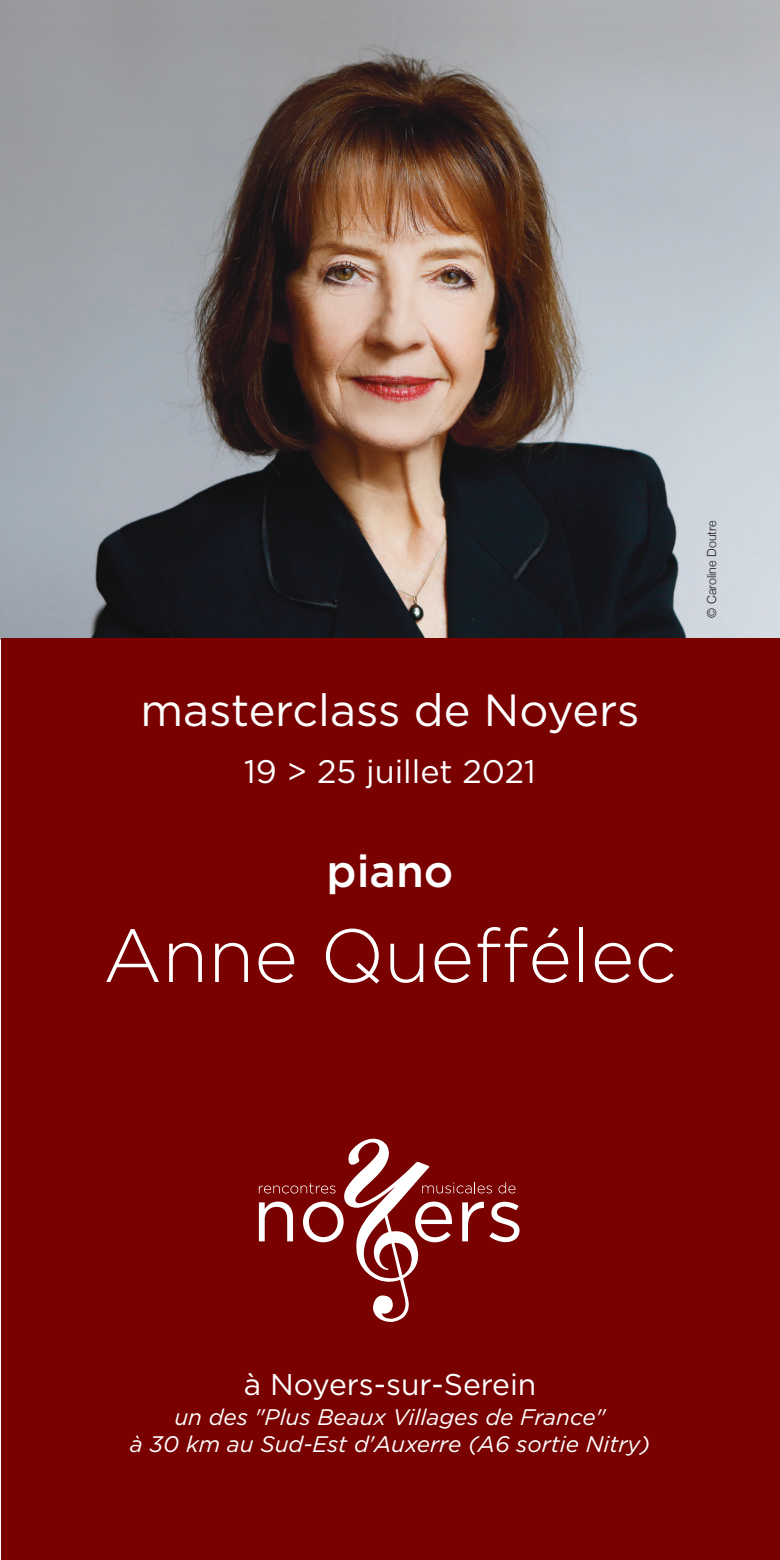
<style>
.page{position:relative;width:780px;height:1560px;background:#fff}
.page>*{position:absolute;margin:0;border:0;box-sizing:border-box;transform-origin:0 0}
.t1{font:300 75px "Gotham";color:#fff}
.t2{font:45px "Gotham";color:#fff}
.t3{font:500 45px "Gotham";color:#fff}
.t4{font:32.5px "Gotham";color:#fff}
.t5{font:30px "Gotham";color:#fff}
.t6{font:italic 22.5px/27px "Gotham";color:#fff;text-align:center}
.t7{font:300 12.5px "Helvetica Neue";color:#231f20}
</style>
<div class="page">
<img style="left:0;top:0;width:780px;height:639px">
<div style="left:1px;top:638px;width:778px;height:921px;background:#790100"></div>
<svg style="left:259px;top:1138px;width:260px;height:183px"></svg>
<h2 class="t2" style="left:140px;top:684px;width:501px">masterclass de Noyers</h2>
<h3 class="t4" style="left:244px;top:753px;width:293px">19 &gt; 25 juillet 2021</h3>
<h2 class="t3" style="left:326px;top:845px;width:128px">piano</h2>
<h1 class="t1" style="left:103px;top:912px;width:575px">Anne Queffélec</h1>
<p class="t7" style="left:704px;top:617px;width:98px;rotate:-90deg">© Caroline Doutre</p>
<h3 class="t5" style="left:244px;top:1366px;width:294px">à Noyers-sur-Serein</h3>
<p class="t6" style="left:130px;top:1403px;width:521px">un des "Plus Beaux Villages de France"<br>à 30 km au Sud-Est d'Auxerre (A6 sortie Nitry)</p>
</div>
